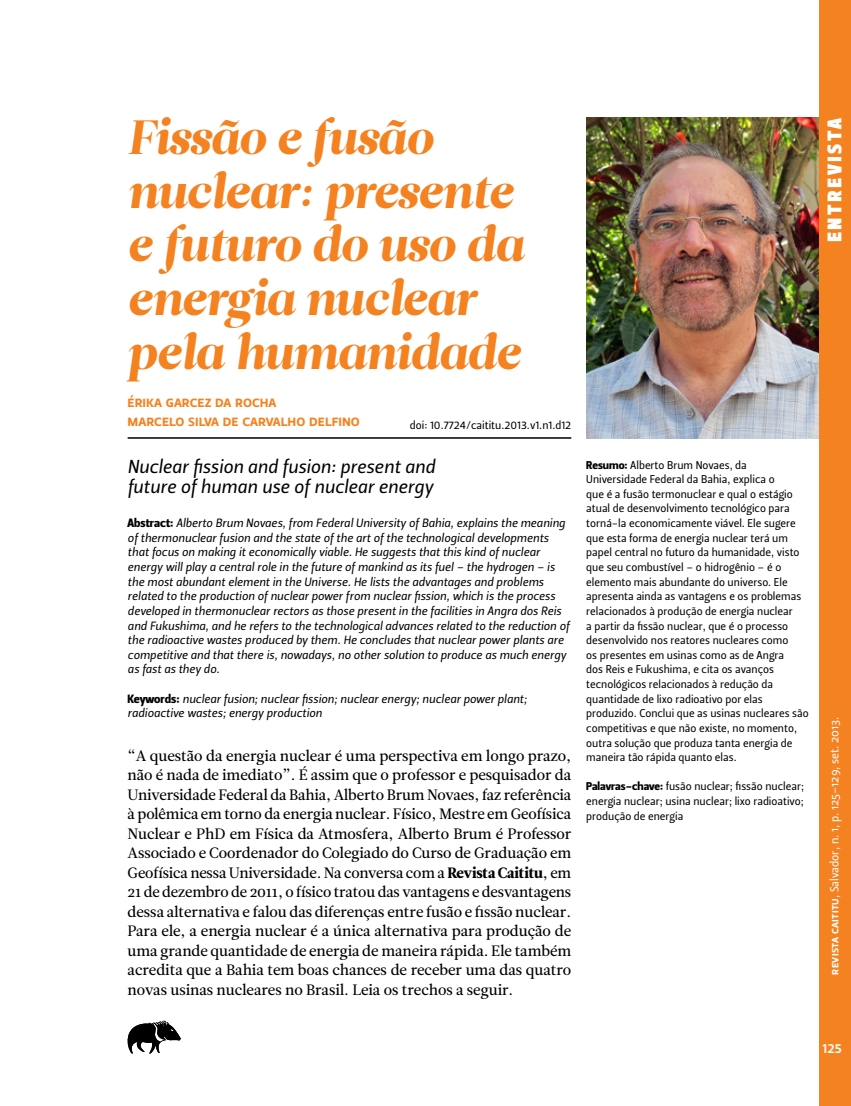
<style>
.page{position:relative;width:851px;height:1106px;background:#fff}
.page>*{position:absolute;margin:0;border:0;box-sizing:border-box;transform-origin:0 0}
.t1{font:italic 48px/53.6px "Leitura Display";color:#f58220}
.t2{font:25.5px "Leitura Headline Sans";letter-spacing:.1em;color:#fff}
.t3{font:18.75px/19.5px "Leitura Sans Italic 2";color:#000}
.t4{font:15.45px/19.5px "Leitura Sans Grot 3";letter-spacing:.005em;color:#f58220}
.t5{font:15px/19.5px "Leitura News Roman 2";letter-spacing:-.005em;color:#000;text-align:justify}
.t6{font:13.5px "Leitura Sans Grot 3";color:#fff}
.t7{font:12px/14.7px "Leitura Sans Italic 2";color:#000}
.t8{font:11.7px "Leitura Sans Grot 2";color:#fff}
.t9{font:11.25px/14.5px "Leitura Sans Grot 2";color:#000}
.s1{font-family:"Leitura Sans Grot 4"}
.s2{font-family:"Leitura News Roman 4"}
.s3{font-family:"Leitura Sans Grot 3"}
</style>
<div class="page">
<div style="left:818px;top:0;width:32px;height:1106px;background:#f58220"></div>
<hr style="left:128px;top:437px;width:443px;height:2px;background:#000">
<svg style="left:127px;top:1020px;width:54px;height:33px"></svg>
<img style="left:586px;top:117px;width:232px;height:322px">
<h1 class="t1" style="left:128px;top:111px;width:397px">Fissão e fusão nuclear: presente e futuro do uso da energia nuclear pela humanidade</h1>
<h3 class="t4" style="left:128px;top:391px;width:234px">ÉRIKA GARCEZ DA ROCHA<br>MARCELO SILVA DE CARVALHO DELFINO</h3>
<h3 class="t3" style="left:127px;top:457px;width:309px">Nuclear fission and fusion: present and future of human use of nuclear energy</h3>
<p class="t7" style="left:128px;top:516px;width:443px"><span class="s1">Abstract:</span> Alberto Brum Novaes, from Federal University of Bahia, explains the meaning of thermonuclear fusion and the state of the art of the technological developments that focus on making it economically viable. He suggests that this kind of nuclear energy will play a central role in the future of mankind as its fuel – the hydrogen – is the most abundant element in the Universe. He lists the advantages and problems related to the production of nuclear power from nuclear fission, which is the process developed in thermonuclear rectors as those present in the facilities in Angra dos Reis and Fukushima, and he refers to the technological advances related to the reduction of the radioactive wastes produced by them. He concludes that nuclear power plants are competitive and that there is, nowadays, no other solution to produce as much energy as fast as they do.</p>
<p class="t7" style="left:128px;top:691px;width:401px"><span class="s1">Keywords:</span> nuclear fusion; nuclear fission; nuclear energy; nuclear power plant; radioactive wastes; energy production</p>
<p class="t9" style="left:410px;top:418px;width:163px">doi: 10.7724/caititu.2013.v1.n1.d12</p>
<p class="t5" style="left:128px;top:746px;width:445px">“A questão da energia nuclear é uma perspectiva em longo prazo, não é nada de imediato”. É assim que o professor e pesquisador da Universidade Federal da Bahia, Alberto Brum Novaes, faz referência à polêmica em torno da energia nuclear. Físico, Mestre em Geofísica Nuclear e PhD em Física da Atmosfera, Alberto Brum é Professor Associado e Coordenador do Colegiado do Curso de Graduação em Geofísica nessa Universidade. Na conversa com a <span class="s2">Revista Caititu</span>, em 21 de dezembro de 2011, o físico tratou das vantagens e desvantagens dessa alternativa e falou das diferenças entre fusão e fissão nuclear.<br>Para ele, a energia nuclear é a única alternativa para produção de uma grande quantidade de energia de maneira rápida. Ele também acredita que a Bahia tem boas chances de receber uma das quatro novas usinas nucleares no Brasil. Leia os trechos a seguir.</p>
<p class="t9" style="left:586px;top:457px;width:224px"><span class="s1">Resumo:</span> Alberto Brum Novaes, da Universidade Federal da Bahia, explica o<br>que é a fusão termonuclear e qual o estágio atual de desenvolvimento tecnológico para torná-la economicamente viável. Ele sugere que esta forma de energia nuclear terá um papel central no futuro da humanidade, visto que seu combustível – o hidrogênio – é o elemento mais abundante do universo. Ele apresenta ainda as vantagens e os problemas relacionados à produção de energia nuclear<br>a partir da fissão nuclear, que é o processo desenvolvido nos reatores nucleares como<br>os presentes em usinas como as de Angra<br>dos Reis e Fukushima, e cita os avanços tecnológicos relacionados à redução da quantidade de lixo radioativo por elas produzido. Conclui que as usinas nucleares são competitivas e que não existe, no momento, outra solução que produza tanta energia de maneira tão rápida quanto elas.</p>
<p class="t9" style="left:586px;top:779px;width:219px;text-align:justify"><span class="s1">Palavras-chave:</span> fusão nuclear; fissão nuclear; energia nuclear; usina nuclear; lixo radioativo; produção de energia</p>
<h2 class="t2" style="left:817px;top:242px;width:126px;rotate:-90deg">entrevista</h2>
<p class="t8" style="left:827px;top:974px;width:259px;rotate:-90deg"><span class="s3">revista caititu</span>, Salvador, n. 1, p. 125–129, set. 2013.</p>
<p class="t6" style="left:822px;top:1040px;width:21px">125</p>
</div>
